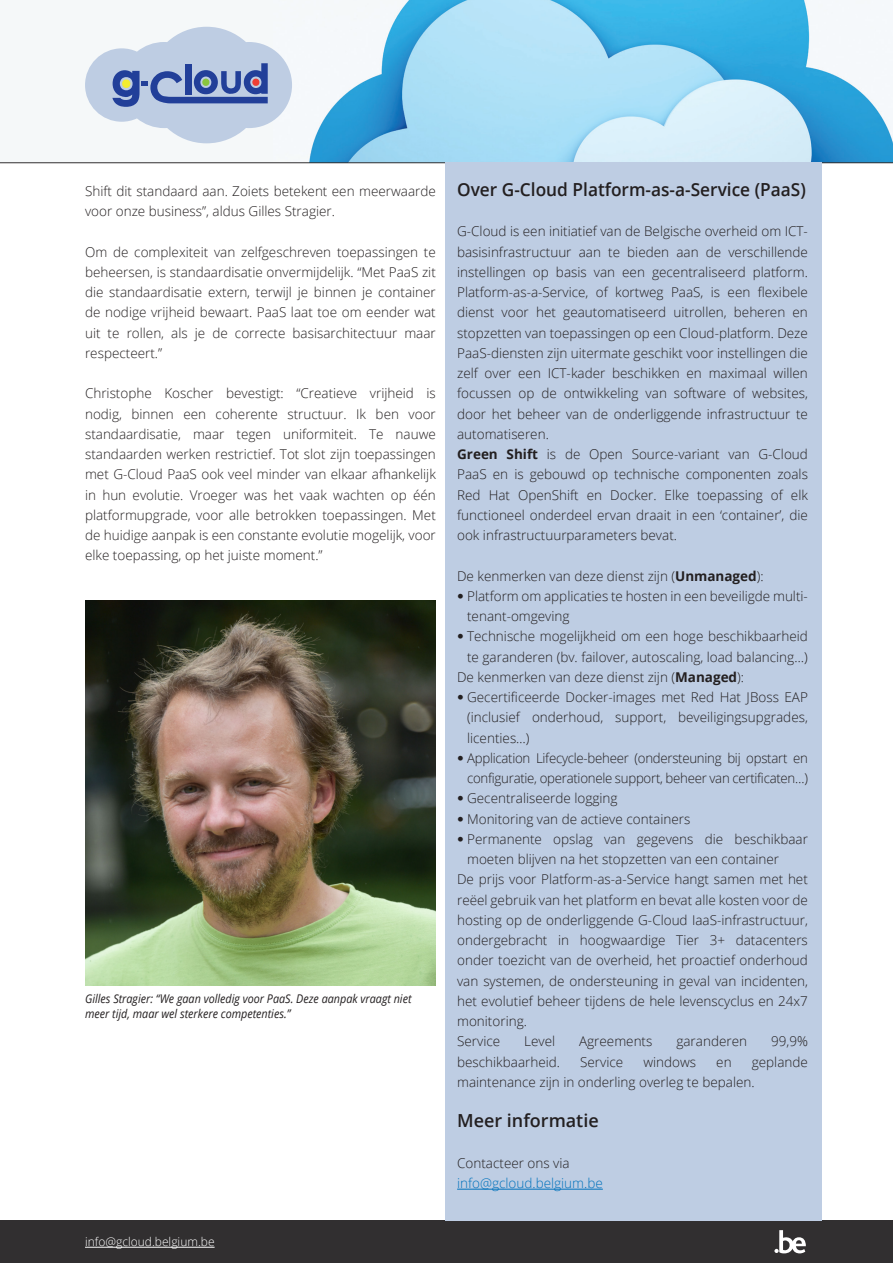
<style>
.page{position:relative;width:893px;height:1263px;background:#fff}
.page>*{position:absolute;margin:0;border:0;box-sizing:border-box;transform-origin:0 0}
.t1{font:600 18px "Open Sans";color:#231f20;scale:.96 1}
.t2{font:600 18px "Open Sans";color:#231f20}
.t3{font:300 13.5px/20.2px "Open Sans";color:#231f20;text-align:justify}
.t4{font:300 13.5px/20.2px "Open Sans";letter-spacing:-.02em;color:#231f20;text-align:right}
.t5{font:300 13.5px/20.2px "Open Sans";color:#0072bc}
.t6{font:italic 12px/14.4px "Open Sans";color:#231f20;scale:.9 1}
.t7{font:300 12px "Open Sans";color:#fff}
.s1{font-weight:700}
.s2{font-family:"Helvetica Neue";font-weight:100;font-stretch:condensed}
.s3{color:#231f20}
</style>
<div class="page">
<div style="left:0;top:0;width:893px;height:163px;background:#f5f8f9"></div>
<img style="left:309px;top:0;width:584px;height:162px">
<svg style="left:85px;top:27px;width:207px;height:116px"></svg>
<div style="left:0;top:1220px;width:893px;height:43px;background:#312f30"></div>
<svg style="left:774px;top:1230px;width:32px;height:23px"></svg>
<hr style="left:85px;top:1247px;width:130px;height:1px;background:#fff">
<hr style="left:0;top:162px;width:893px;height:1px;background:#312f30">
<div style="left:445px;top:162px;width:377px;height:1058px;background:#becde3"></div>
<hr style="left:457px;top:1189px;width:146px;height:1px;background:#0072bc">
<img style="left:85px;top:601px;width:351px;height:385px">
<p class="t3" style="left:85px;top:180px;width:352px">Shift dit standaard aan. Zoiets betekent een meerwaarde voor onze business”, aldus Gilles Stragier.</p>
<p class="t3" style="left:85px;top:241px;width:352px">Om de complexiteit van zelfgeschreven toepassingen te beheersen, is standaardisatie onvermijdelijk. “Met PaaS zit die standaardisatie extern, terwijl je binnen je container de nodige vrijheid bewaart. PaaS laat toe om eender wat uit te rollen, als je de correcte basisarchitectuur maar respecteert.”</p>
<p class="t3" style="left:85px;top:383px;width:352px">Christophe Koscher bevestigt: “Creatieve vrijheid is nodig, binnen een coherente structuur. Ik ben voor standaardisatie, maar tegen uniformiteit. Te nauwe standaarden werken restrictief. Tot slot zijn toepassingen met G-Cloud PaaS ook veel minder van elkaar afhankelijk in hun evolutie. Vroeger was het vaak wachten op één platformupgrade, voor alle betrokken toepassingen. Met de huidige aanpak is een constante evolutie mogelijk, voor elke toepassing, op het juiste moment.”</p>
<p class="t6" style="left:85px;top:991px;width:364px">Gilles Stragier: “We gaan volledig voor PaaS. Deze aanpak vraagt niet meer tijd, maar wel sterkere competenties.”</p>
<p class="t7" style="left:85px;top:1234px;width:131px">info@gcloud.belgium.be</p>
<p class="t1" style="left:457px;top:177px;width:365px">Over G-Cloud Platform-as-a-Service (PaaS)</p>
<p class="t3" style="left:457px;top:221px;width:352px">G-Cloud is een initiatief van de Belgische overheid om ICT&shy;basisinfrastructuur aan te bieden aan de verschillende instellingen op basis van een gecentraliseerd platform.<br>Platform-as-a-Service, of kortweg PaaS, is een flexibele dienst voor het geautomatiseerd uitrollen, beheren en stopzetten van toepassingen op een Cloud-platform. Deze PaaS-diensten zijn uitermate geschikt voor instellingen die zelf over een ICT-kader beschikken en maximaal willen focussen op de ontwikkeling van software of websites, door het beheer van de onderliggende infrastructuur te automatiseren.</p>
<p class="t3" style="left:457px;top:444px;width:352px"><span class="s1">Green Shift</span> is de Open Source-variant van G-Cloud PaaS en is gebouwd op technische componenten zoals Red Hat OpenShift en Docker. Elke toepassing of elk functioneel onderdeel ervan draait in een ‘container’, die ook infrastructuurparameters bevat.</p>
<p class="t3" style="left:457px;top:565px;width:308px">De kenmerken van deze dienst zijn (<span class="s1">Unmanaged</span>):</p>
<p class="t3" style="left:467px;top:585px;width:342px;text-indent:-10px"><span class="s2">•</span> Platform om applicaties te hosten in een beveiligde multi&shy;tenant-omgeving</p>
<p class="t3" style="left:457px;top:626px;width:352px;text-align:right"><span class="s2">•</span> Technische mogelijkheid om een hoge beschikbaarheid te garanderen (bv. failover, autoscaling, load balancing…)</p>
<p class="t3" style="left:457px;top:666px;width:288px">De kenmerken van deze dienst zijn (<span class="s1">Managed</span>):</p>
<p class="t3" style="left:467px;top:687px;width:342px;text-indent:-10px"><span class="s2">•</span> Gecertificeerde Docker-images met Red Hat JBoss EAP (inclusief onderhoud, support, beveiligingsupgrades, licenties…)</p>
<p class="t4" style="left:457px;top:747px;width:352px"><span class="s2">•</span> Application Lifecycle-beheer (ondersteuning bij opstart en configuratie, operationele support, beheer van certificaten…)</p>
<p class="t3" style="left:457px;top:788px;width:162px"><span class="s2">•</span> Gecentraliseerde logging</p>
<p class="t3" style="left:457px;top:808px;width:235px"><span class="s2">•</span> Monitoring van de actieve containers</p>
<p class="t3" style="left:467px;top:828px;width:342px;text-indent:-10px"><span class="s2">•</span> Permanente opslag van gegevens die beschikbaar moeten blijven na het stopzetten van een container</p>
<p class="t3" style="left:457px;top:869px;width:352px">De prijs voor Platform-as-a-Service hangt samen met het reëel gebruik van het platform en bevat alle kosten voor de hosting op de onderliggende G-Cloud IaaS-infrastructuur, ondergebracht in hoogwaardige Tier 3+ datacenters onder toezicht van de overheid, het proactief onderhoud van systemen, de ondersteuning in geval van incidenten, het evolutief beheer tijdens de hele levenscyclus en 24x7 monitoring.</p>
<p class="t3" style="left:457px;top:1031px;width:45px">Service</p>
<p class="t3" style="left:524px;top:1031px;width:32px">Level</p>
<p class="t3" style="left:579px;top:1031px;width:75px">Agreements</p>
<p class="t3" style="left:676px;top:1031px;width:72px">garanderen</p>
<p class="t3" style="left:771px;top:1031px;width:38px">99,9%</p>
<p class="t3" style="left:457px;top:1051px;width:104px">beschikbaarheid.</p>
<p class="t3" style="left:580px;top:1051px;width:45px">Service</p>
<p class="t3" style="left:643px;top:1051px;width:54px">windows</p>
<p class="t3" style="left:716px;top:1051px;width:17px">en</p>
<p class="t3" style="left:457px;top:1051px;width:352px;text-indent:295px">geplande maintenance zijn in onderling overleg te bepalen.</p>
<p class="t2" style="left:457px;top:1108px;width:143px">Meer informatie</p>
<p class="t5" style="left:457px;top:1152px;width:147px"><span class="s3">Contacteer ons via </span>info@gcloud.belgium.be</p>
</div>
